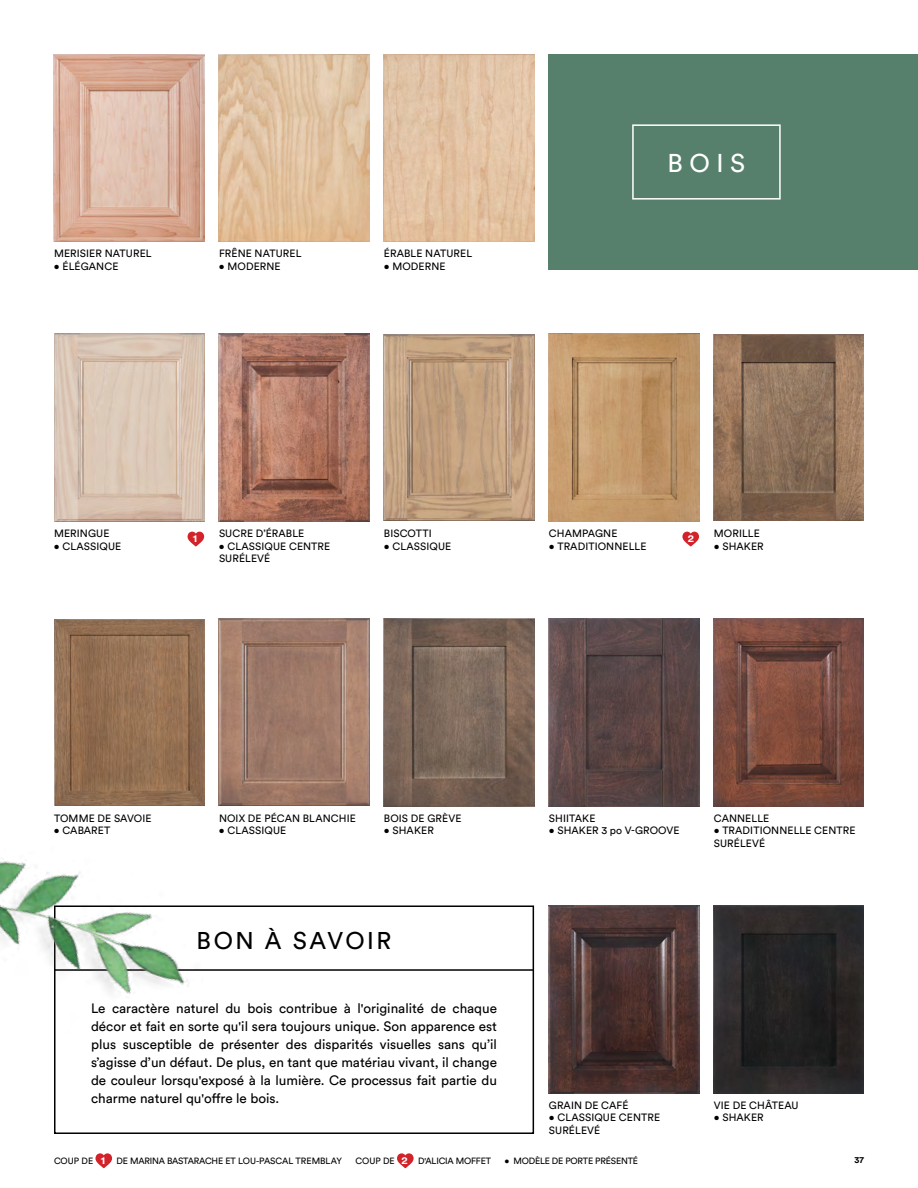
<style>
.page{position:relative;width:918px;height:1188px;background:#fff}
.page>*{position:absolute;margin:0;border:0;box-sizing:border-box;transform-origin:0 0}
.t1{font:25.5px "Circular Std";color:#fff}
.t2{font:24px "Circular Std";letter-spacing:.11em;color:#000}
.t3{font:13.5px/18px "Circular Std";color:#000;text-align:justify}
.t4{font:10.5px/12.6px "Circular Std";letter-spacing:.01em;color:#000}
.t5{font:700 10.2px "Circular Std";color:#fff;scale:1.11 1}
.t6{font:9px "Circular Std";letter-spacing:-.02em;color:#000}
.t7{font:700 9px "Circular Std";color:#000}
.s1{font-weight:700;font-size:10.2px;color:#fff}
</style>
<div class="page">
<img style="left:54px;top:54px;width:150px;height:188px">
<img style="left:219px;top:54px;width:150px;height:187px">
<img style="left:384px;top:54px;width:150px;height:188px">
<div style="left:549px;top:54px;width:369px;height:216px;background:#56806c"></div>
<div style="left:632px;top:124px;width:149px;height:76px;border:2px solid #fff"></div>
<img style="left:384px;top:619px;width:150px;height:187px">
<img style="left:714px;top:619px;width:150px;height:187px">
<img style="left:549px;top:619px;width:150px;height:187px">
<img style="left:219px;top:619px;width:150px;height:187px">
<img style="left:54px;top:619px;width:150px;height:187px">
<svg style="left:95px;top:1153px;width:17px;height:15px"></svg>
<svg style="left:397px;top:1153px;width:17px;height:15px"></svg>
<img style="left:54px;top:334px;width:150px;height:187px">
<img style="left:219px;top:334px;width:150px;height:187px">
<img style="left:384px;top:334px;width:150px;height:187px">
<img style="left:714px;top:334px;width:150px;height:187px">
<img style="left:549px;top:334px;width:150px;height:187px">
<svg style="left:188px;top:532px;width:16px;height:14px"></svg>
<svg style="left:682px;top:532px;width:17px;height:14px"></svg>
<img style="left:714px;top:906px;width:150px;height:187px">
<img style="left:549px;top:905px;width:150px;height:188px">
<div style="left:54px;top:905px;width:480px;height:229px;border:2px solid #000"></div>
<hr style="left:55px;top:969px;width:478px;height:2px;background:#000">
<img style="left:0;top:858px;width:231px;height:218px">
<p class="t4" style="left:54px;top:247px;width:99px">MERISIER NATUREL</p>
<p class="t4" style="left:54px;top:260px;width:66px">• ÉLÉGANCE</p>
<p class="t4" style="left:219px;top:247px;width:84px">FRÊNE NATUREL</p>
<p class="t4" style="left:219px;top:260px;width:63px">• MODERNE</p>
<p class="t4" style="left:384px;top:247px;width:90px">ÉRABLE NATUREL</p>
<p class="t4" style="left:384px;top:260px;width:63px">• MODERNE</p>
<h1 class="t1" style="left:667px;top:148px;width:79px">BOIS</h1>
<p class="t4" style="left:54px;top:527px;width:57px">MERINGUE</p>
<p class="t4" style="left:54px;top:539px;width:69px">• CLASSIQUE</p>
<p class="t4" style="left:219px;top:527px;width:87px">SUCRE D’ÉRABLE</p>
<p class="t4" style="left:219px;top:539px;width:113px">• CLASSIQUE CENTRE<br>SURÉLEVÉ</p>
<p class="t4" style="left:384px;top:527px;width:49px">BISCOTTI</p>
<p class="t4" style="left:384px;top:539px;width:69px">• CLASSIQUE</p>
<p class="t4" style="left:549px;top:527px;width:70px">CHAMPAGNE</p>
<p class="t4" style="left:549px;top:539px;width:99px">• TRADITIONNELLE</p>
<p class="t5" style="left:193px;top:532px;width:6px">1</p>
<p class="t5" style="left:688px;top:532px;width:7px">2</p>
<p class="t4" style="left:714px;top:527px;width:48px">MORILLE</p>
<p class="t4" style="left:714px;top:539px;width:51px">• SHAKER</p>
<p class="t4" style="left:54px;top:812px;width:99px">TOMME DE SAVOIE</p>
<p class="t4" style="left:54px;top:824px;width:58px">• CABARET</p>
<p class="t4" style="left:219px;top:812px;width:138px">NOIX DE PÉCAN BLANCHIE</p>
<p class="t4" style="left:219px;top:824px;width:69px">• CLASSIQUE</p>
<p class="t4" style="left:384px;top:812px;width:79px">BOIS DE GRÈVE</p>
<p class="t4" style="left:384px;top:824px;width:51px">• SHAKER</p>
<h2 class="t2" style="left:197px;top:926px;width:196px">BON À SAVOIR</h2>
<p class="t4" style="left:549px;top:812px;width:48px">SHIITAKE</p>
<p class="t4" style="left:549px;top:824px;width:132px">• SHAKER 3 po V-GROOVE</p>
<p class="t4" style="left:714px;top:812px;width:57px">CANNELLE</p>
<p class="t4" style="left:714px;top:824px;width:143px">• TRADITIONNELLE CENTRE<br>SURÉLEVÉ</p>
<p class="t3" style="left:91px;top:999px;width:408px">Le caractère naturel du bois contribue à l'originalité de chaque décor et fait en sorte qu'il sera toujours unique. Son apparence est plus susceptible de présenter des disparités visuelles sans qu’il s’agisse d’un défaut. De plus, en tant que matériau vivant, il change de couleur lorsqu'exposé à la lumière. Ce processus fait partie du charme naturel qu'offre le bois.</p>
<p class="t4" style="left:549px;top:1099px;width:81px">GRAIN DE CAFÉ</p>
<p class="t4" style="left:549px;top:1111px;width:113px">• CLASSIQUE CENTRE<br>SURÉLEVÉ</p>
<p class="t6" style="left:54px;top:1155px;width:53px">COUP DE <span class="s1">1</span></p>
<p class="t6" style="left:117px;top:1155px;width:227px">DE MARINA BASTARACHE ET LOU-PASCAL TREMBLAY</p>
<p class="t6" style="left:356px;top:1155px;width:54px">COUP DE <span class="s1">2</span></p>
<p class="t6" style="left:418px;top:1155px;width:74px">D'ALICIA MOFFET</p>
<p class="t6" style="left:504px;top:1155px;width:135px">• MODÈLE DE PORTE PRÉSENTÉ</p>
<p class="t4" style="left:714px;top:1099px;width:86px">VIE DE CHÂTEAU</p>
<p class="t4" style="left:714px;top:1111px;width:51px">• SHAKER</p>
<p class="t7" style="left:854px;top:1154px;width:11px">37</p>
</div>
